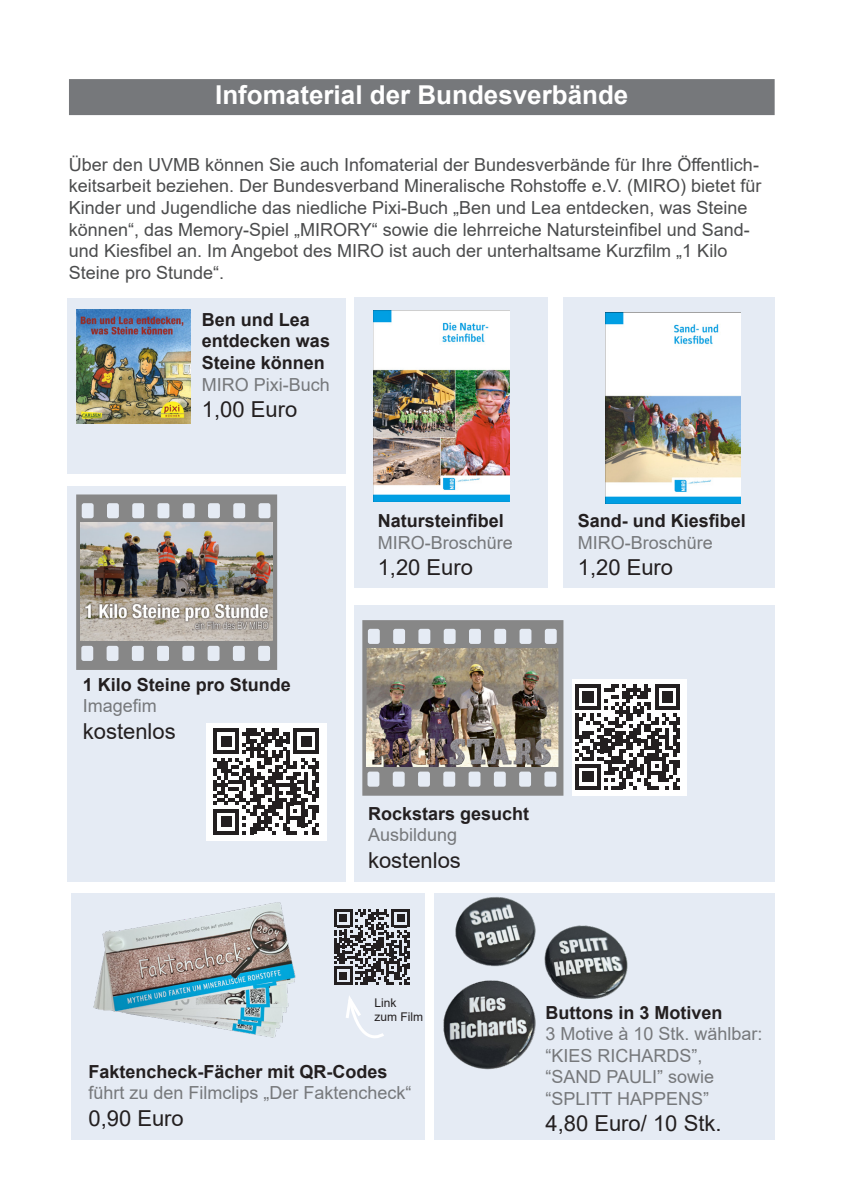
<style>
.page{position:relative;width:842px;height:1191px;background:#fff}
.page>*{position:absolute;margin:0;border:0;box-sizing:border-box;transform-origin:0 0}
.Titel{font:700 26px "Arial";color:#fff}
.Preisschild{font:22px "Arial";color:#231f20}
.Absatzformat_3{font:18px/21.6px "Arial";color:#4b4c4d}
.Preisschild-2{font:18px/21.6px "Arial";color:#76787b}
.Preisschild-3{font:700 18px/21.6px "Arial";color:#231f20}
.t1{font:12px/14.4px "Arial";color:#231f20}
</style>
<div class="page">
<div style="left:354px;top:298px;width:194px;height:290px;background:#e5ebf4"></div>
<div style="left:67px;top:298px;width:279px;height:175px;background:#e5ebf4"></div>
<div style="left:563px;top:298px;width:212px;height:290px;background:#e5ebf4"></div>
<div style="left:67px;top:487px;width:279px;height:394px;background:#e5ebf4"></div>
<div style="left:69px;top:79px;width:706px;height:36px;background:#76787b"></div>
<img style="left:76px;top:310px;width:114px;height:113px">
<img style="left:374px;top:311px;width:135px;height:191px">
<img style="left:606px;top:313px;width:135px;height:191px">
<svg style="left:76px;top:494px;width:201px;height:176px"></svg>
<img style="left:80px;top:522px;width:192px;height:119px">
<div style="left:206px;top:723px;width:121px;height:118px;background:#fff"></div>
<svg style="left:213px;top:728px;width:106px;height:106px"></svg>
<div style="left:354px;top:605px;width:421px;height:276px;background:#e5ebf4"></div>
<svg style="left:362px;top:620px;width:201px;height:175px"></svg>
<img style="left:367px;top:648px;width:191px;height:85px">
<img style="left:366px;top:733px;width:32px;height:37px">
<img style="left:398px;top:767px;width:160px;height:3px">
<img style="left:367px;top:733px;width:191px;height:34px">
<div style="left:572px;top:679px;width:114px;height:116px;background:#fff"></div>
<svg style="left:575px;top:684px;width:105px;height:105px"></svg>
<div style="left:71px;top:893px;width:354px;height:247px;background:#e5ebf4"></div>
<img style="left:93px;top:902px;width:285px;height:136px">
<svg style="left:334px;top:909px;width:76px;height:75px"></svg>
<svg style="left:344px;top:990px;width:40px;height:48px"></svg>
<div style="left:434px;top:893px;width:341px;height:246px;background:#e5ebf4"></div>
<img style="left:434px;top:881px;width:195px;height:189px">
<p class="Titel" style="left:215px;top:76px;width:415px">Infomaterial der Bundesverbände</p>
<p class="Absatzformat_3" style="left:69px;top:153px;width:694px">Über den UVMB können Sie auch Infomaterial der Bundesverbände für Ihre Öffentlich&shy;keitsarbeit beziehen. Der Bundesverband Mineralische Rohstoffe e.V. (MIRO) bietet für Kinder und Jugendliche das niedliche Pixi-Buch „Ben und Lea entdecken, was Steine können“, das Memory-Spiel „MIRORY“ sowie die lehrreiche Natursteinfibel und Sand&shy;und Kiesfibel an. Im Angebot des MIRO ist auch der unterhaltsame Kurzfilm „1 Kilo Steine pro Stunde“.</p>
<p class="Preisschild-3" style="left:202px;top:309px;width:130px">Ben und Lea entdecken was<br>Steine können</p>
<p class="Preisschild-2" style="left:202px;top:373px;width:130px">MIRO Pixi-Buch</p>
<p class="Preisschild" style="left:202px;top:394px;width:97px">1,00 Euro</p>
<p class="Preisschild-3" style="left:378px;top:510px;width:128px">Natursteinfibel</p>
<p class="Preisschild-2" style="left:378px;top:531px;width:137px">MIRO-Broschüre</p>
<p class="Preisschild" style="left:378px;top:552px;width:97px">1,20 Euro</p>
<p class="Preisschild-3" style="left:83px;top:674px;width:210px">1 Kilo Steine pro Stunde</p>
<p class="Preisschild-2" style="left:83px;top:695px;width:76px">Imagefim</p>
<p class="Preisschild" style="left:83px;top:716px;width:94px">kostenlos</p>
<p class="Preisschild-3" style="left:368px;top:802px;width:163px">Rockstars gesucht</p>
<p class="Preisschild-2" style="left:368px;top:824px;width:91px">Ausbildung</p>
<p class="Preisschild" style="left:368px;top:845px;width:94px">kostenlos</p>
<p class="Preisschild-3" style="left:578px;top:510px;width:170px">Sand- und Kiesfibel</p>
<p class="Preisschild-2" style="left:578px;top:531px;width:137px">MIRO-Broschüre</p>
<p class="Preisschild" style="left:578px;top:552px;width:97px">1,20 Euro</p>
<p class="t1" style="left:374px;top:995px;width:50px">Link<br>zum Film</p>
<p class="Preisschild-3" style="left:545px;top:1001px;width:179px">Buttons in 3 Motiven</p>
<p class="Preisschild-2" style="left:545px;top:1023px;width:219px">3 Motive à 10 Stk. wählbar: “KIES RICHARDS”, “SAND PAULI” sowie “SPLITT HAPPENS”</p>
<p class="Preisschild" style="left:545px;top:1108px;width:178px">4,80 Euro/ 10 Stk.</p>
<p class="Preisschild-3" style="left:88px;top:1060px;width:301px">Faktencheck-Fächer mit QR-Codes</p>
<p class="Preisschild-2" style="left:88px;top:1082px;width:325px">führt zu den Filmclips „Der Faktencheck“</p>
<p class="Preisschild" style="left:88px;top:1102px;width:97px">0,90 Euro</p>
</div>
